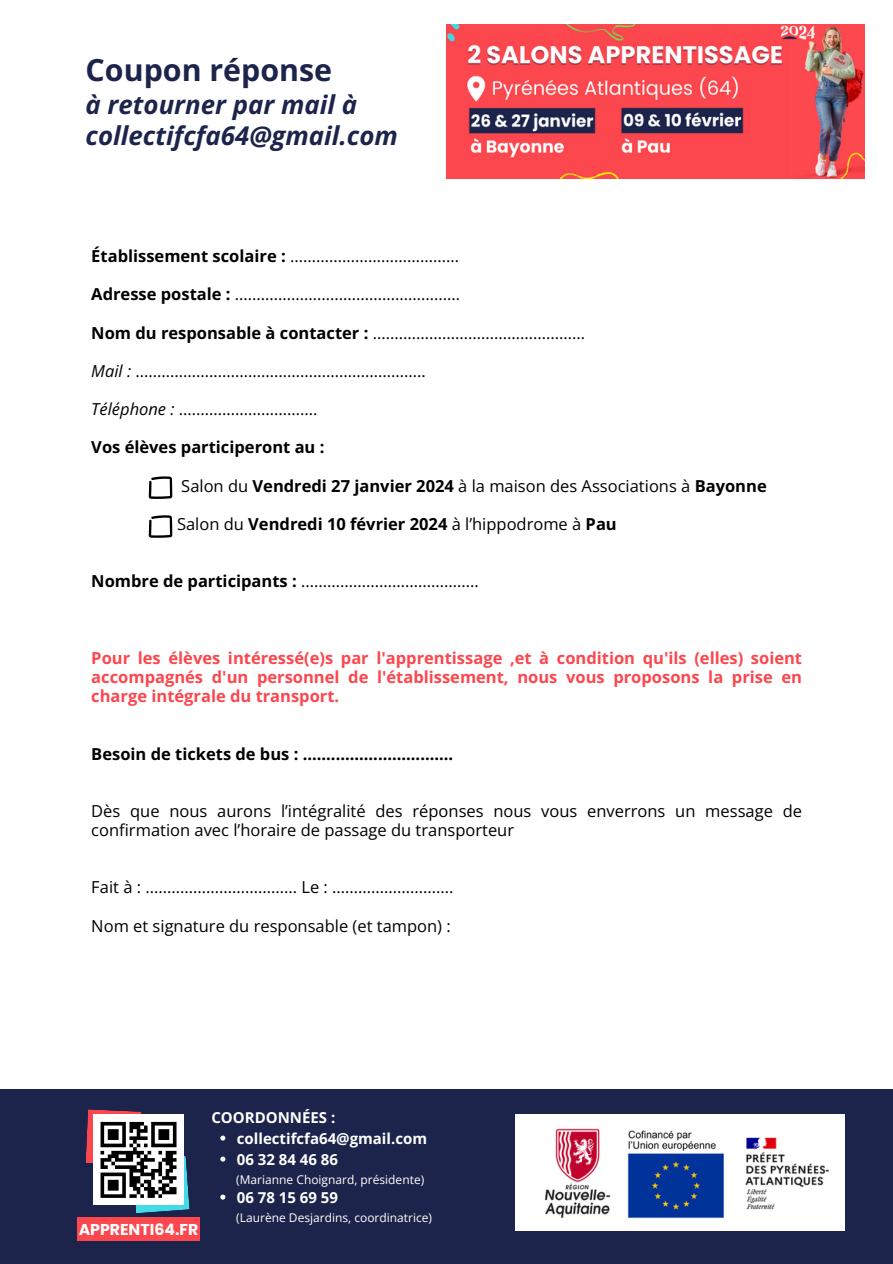
<style>
.page{position:relative;width:893px;height:1264px;background:#fff}
.page>*{position:absolute;margin:0;border:0;box-sizing:border-box;transform-origin:0 0}
.t1{font:700 30.3px "Open Sans";color:#1c244b}
.t2{font:italic 700 25.8px "Open Sans";color:#1c244b}
.t3{font:16.5px/19.2px "Open Sans";color:#000}
.t4{font:700 16.5px/19.2px "Open Sans";color:#fb474d;text-align:justify}
.t5{font:700 16.5px "Open Sans";color:#000}
.t6{font:700 15.75px "Poppins";color:#fff}
.t7{font:700 15px "Open Sans";color:#fff}
.t8{font:12px "Open Sans";color:#fff}
.s1{font-weight:700}
.s2{font-style:italic}
.s3{font-weight:400}
</style>
<div class="page">
<div style="left:0;top:1089px;width:892px;height:174px;background:#1c244b"></div>
<svg style="left:86px;top:1109px;width:104px;height:104px;background:#898990"></svg>
<div style="left:515px;top:1114px;width:330px;height:117px;background:#fff"></div>
<img style="left:545px;top:1128px;width:284px;height:91px">
<svg style="left:149px;top:476px;width:23px;height:23px"></svg>
<svg style="left:220px;top:1135px;width:5px;height:5px"></svg>
<svg style="left:220px;top:1156px;width:5px;height:5px"></svg>
<svg style="left:220px;top:1194px;width:5px;height:5px"></svg>
<div style="left:77px;top:1217px;width:123px;height:24px;background:#fb474d"></div>
<svg style="left:149px;top:515px;width:23px;height:23px"></svg>
<img style="left:446px;top:25px;width:418px;height:154px">
<p class="t1" style="left:86px;top:49px;width:248px">Coupon réponse</p>
<p class="t2" style="left:86px;top:86px;width:273px">à retourner par mail à</p>
<p class="t2" style="left:86px;top:118px;width:314px">collectifcfa64@gmail.com</p>
<p class="t3" style="left:91px;top:246px;width:369px"><span class="s1">Établissement scolaire :</span> .......................................</p>
<p class="t3" style="left:91px;top:284px;width:370px"><span class="s1">Adresse postale :</span> ....................................................</p>
<p class="t3" style="left:91px;top:322px;width:495px"><span class="s1">Nom du responsable à contacter :</span> .................................................</p>
<p class="t3" style="left:91px;top:361px;width:336px"><span class="s2">Mail :</span> ...................................................................</p>
<p class="t3" style="left:91px;top:399px;width:228px"><span class="s2">Téléphone :</span> ................................</p>
<p class="t5" style="left:91px;top:436px;width:235px">Vos élèves participeront au :</p>
<p class="t3" style="left:181px;top:475px;width:587px">Salon du <span class="s1">Vendredi 27 janvier 2024</span> à la maison des Associations à <span class="s1">Bayonne</span></p>
<p class="t5" style="left:177px;top:512px;width:441px"><span class="s3">Salon du</span> Vendredi 10 février 2024 <span class="s3">à l’hippodrome à</span> Pau</p>
<p class="t3" style="left:91px;top:571px;width:389px"><span class="s1">Nombre de participants :</span> .........................................</p>
<p class="t4" style="left:91px;top:648px;width:712px">Pour les élèves intéressé(e)s par l'apprentissage ,et à condition qu'ils (elles) soient accompagnés d'un personnel de l'établissement, nous vous proposons la prise en charge intégrale du transport.</p>
<p class="t5" style="left:91px;top:742px;width:363px">Besoin de tickets de bus : ................................</p>
<p class="t3" style="left:91px;top:801px;width:712px">Dès que nous aurons l’intégralité des réponses nous vous enverrons un message de confirmation avec l’horaire de passage du transporteur</p>
<p class="t3" style="left:91px;top:877px;width:363px">Fait à : ................................... Le : ............................</p>
<p class="t3" style="left:91px;top:915px;width:361px">Nom et signature du responsable (et tampon) :</p>
<p class="t6" style="left:79px;top:1217px;width:121px">APPRENTI64.FR</p>
<p class="t7" style="left:211px;top:1106px;width:125px">COORDONNÉES :</p>
<p class="t7" style="left:237px;top:1127px;width:192px">collectifcfa64@gmail.com</p>
<p class="t7" style="left:237px;top:1148px;width:103px">06 32 84 46 86</p>
<p class="t8" style="left:236px;top:1170px;width:189px">(Marianne Choignard, présidente)</p>
<p class="t7" style="left:237px;top:1186px;width:103px">06 78 15 69 59</p>
<p class="t8" style="left:236px;top:1208px;width:197px">(Laurène Desjardins, coordinatrice)</p>
</div>
